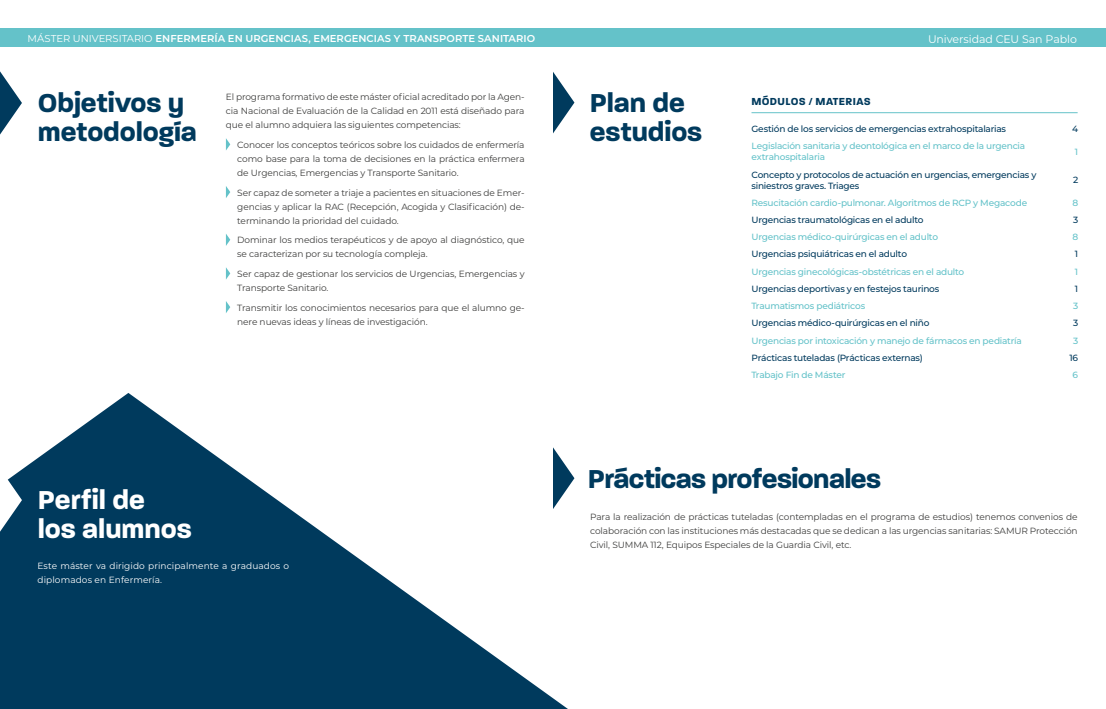
<style>
.page{position:relative;width:1106px;height:709px;background:#fff}
.page>*{position:absolute;margin:0;border:0;box-sizing:border-box;transform-origin:0 0}
.t1{font:700 28px/29px "Paralucent";letter-spacing:-.005em;color:#003a5d}
.t2{font:700 28px/29px "Paralucent";color:#fff}
.t3{font:11px "Montserrat";letter-spacing:-.01em;color:#fff}
.t4{font:700 11px "Paralucent";letter-spacing:.03em;color:#003a5d}
.t5{font:600 10px "Montserrat";letter-spacing:.005em;color:#fff}
.t6{font:9px/14px "Montserrat";letter-spacing:-.01em;color:#3c3c3b;text-align:justify}
.t7{font:500 9px/11px "Montserrat";letter-spacing:-.025em;color:#003a5d}
.t8{font:500 9px/11px "Montserrat";letter-spacing:-.025em;color:#64c2c9}
.t9{font:9px/14px "Montserrat";letter-spacing:.01em;color:#fff}
.s1{font-weight:400}
</style>
<div class="page">
<svg style="left:226px;top:138px;width:4px;height:12px"></svg>
<svg style="left:226px;top:186px;width:4px;height:12px"></svg>
<svg style="left:226px;top:234px;width:4px;height:12px"></svg>
<svg style="left:226px;top:267px;width:4px;height:12px"></svg>
<svg style="left:226px;top:301px;width:4px;height:12px"></svg>
<svg style="left:0;top:71px;width:22px;height:63px"></svg>
<svg style="left:553px;top:72px;width:21px;height:61px"></svg>
<svg style="left:568px;top:469px;width:6px;height:19px"></svg>
<hr style="left:751px;top:112px;width:326px;height:1px;background:#64c2c9">
<div style="left:0;top:28px;width:1106px;height:19px;background:#64c2c9"></div>
<svg style="left:0;top:393px;width:568px;height:316px;fill:#003a5d"></svg>
<svg style="left:0;top:468px;width:22px;height:63px"></svg>
<p class="t5" style="left:27px;top:31px;width:509px"><span class="s1">MÁSTER UNIVERSITARIO</span> ENFERMERÍA EN URGENCIAS, EMERGENCIAS Y TRANSPORTE SANITARIO</p>
<p class="t3" style="left:928px;top:32px;width:150px">Universidad CEU San Pablo</p>
<h1 class="t1" style="left:38px;top:89px;width:160px">Objetivos y metodología</h1>
<p class="t6" style="left:226px;top:90px;width:300px">El programa formativo de este máster oficial acreditado por la Agen&shy;cia Nacional de Evaluación de la Calidad en 2011 está diseñado para que el alumno adquiera las siguientes competencias:</p>
<p class="t6" style="left:237px;top:137px;width:289px">Conocer los conceptos teóricos sobre los cuidados de enfermería como base para la toma de decisiones en la práctica enfermera de Urgencias, Emergencias y Transporte Sanitario.</p>
<p class="t6" style="left:237px;top:185px;width:289px">Ser capaz de someter a triaje a pacientes en situaciones de Emer&shy;gencias y aplicar la RAC (Recepción, Acogida y Clasificación) de&shy;terminando la prioridad del cuidado.</p>
<p class="t6" style="left:237px;top:233px;width:289px">Dominar los medios terapéuticos y de apoyo al diagnóstico, que se caracterizan por su tecnología compleja.</p>
<p class="t6" style="left:237px;top:266px;width:289px">Ser capaz de gestionar los servicios de Urgencias, Emergencias y<br>Transporte Sanitario.</p>
<p class="t6" style="left:237px;top:300px;width:289px">Transmitir los conocimientos necesarios para que el alumno ge&shy;nere nuevas ideas y líneas de investigación.</p>
<h1 class="t2" style="left:38px;top:485px;width:155px">Perfil de<br>los alumnos</h1>
<p class="t9" style="left:38px;top:558px;width:253px">Este máster va dirigido principalmente a graduados o diplomados en Enfermería.</p>
<h1 class="t1" style="left:590px;top:88px;width:114px">Plan de estudios</h1>
<p class="t4" style="left:751px;top:94px;width:121px">MÓDULOS / MATERIAS</p>
<p class="t7" style="left:751px;top:123px;width:256px">Gestión de los servicios de emergencias extrahospitalarias</p>
<p class="t7" style="left:1072px;top:123px;width:8px">4</p>
<p class="t8" style="left:751px;top:140px;width:275px">Legislación sanitaria y deontológica en el marco de la urgencia extrahospitalaria</p>
<p class="t8" style="left:1074px;top:146px;width:5px">1</p>
<p class="t7" style="left:751px;top:168px;width:286px">Concepto y protocolos de actuación en urgencias, emergencias y siniestros graves. Triages</p>
<p class="t7" style="left:1073px;top:174px;width:7px">2</p>
<p class="t8" style="left:751px;top:197px;width:277px">Resucitación cardio-pulmonar. Algoritmos de RCP y Megacode</p>
<p class="t8" style="left:1072px;top:197px;width:7px">8</p>
<p class="t7" style="left:751px;top:214px;width:173px">Urgencias traumatológicas en el adulto</p>
<p class="t7" style="left:1073px;top:214px;width:7px">3</p>
<p class="t8" style="left:751px;top:231px;width:188px">Urgencias médico-quirúrgicas en el adulto</p>
<p class="t8" style="left:1072px;top:231px;width:7px">8</p>
<p class="t7" style="left:751px;top:248px;width:157px">Urgencias psiquiátricas en el adulto</p>
<p class="t7" style="left:1074px;top:248px;width:5px">1</p>
<p class="t8" style="left:751px;top:265px;width:214px">Urgencias ginecológicas-obstétricas en el adulto</p>
<p class="t8" style="left:1074px;top:265px;width:5px">1</p>
<p class="t7" style="left:751px;top:283px;width:189px">Urgencias deportivas y en festejos taurinos</p>
<p class="t7" style="left:1074px;top:283px;width:5px">1</p>
<p class="t8" style="left:751px;top:300px;width:115px">Traumatismos pediátricos</p>
<p class="t8" style="left:1073px;top:300px;width:7px">3</p>
<p class="t7" style="left:751px;top:317px;width:179px">Urgencias médico-quirúrgicas en el niño</p>
<p class="t7" style="left:1073px;top:317px;width:7px">3</p>
<p class="t8" style="left:751px;top:334px;width:272px">Urgencias por intoxicación y manejo de fármacos en pediatría</p>
<p class="t8" style="left:1073px;top:334px;width:7px">3</p>
<p class="t7" style="left:751px;top:352px;width:173px">Prácticas tuteladas (Prácticas externas)</p>
<p class="t7" style="left:1069px;top:352px;width:10px">16</p>
<p class="t8" style="left:751px;top:369px;width:95px">Trabajo Fin de Máster</p>
<p class="t8" style="left:1072px;top:369px;width:7px">6</p>
<h1 class="t1" style="left:588px;top:464px;width:295px">Prácticas profesionales</h1>
<p class="t6" style="left:590px;top:509px;width:489px">Para la realización de prácticas tuteladas (contempladas en el programa de estudios) tenemos convenios de colaboración con las instituciones más destacadas que se dedican a las urgencias sanitarias: SAMUR Protección Civil, SUMMA 112, Equipos Especiales de la Guardia Civil, etc.</p>
</div>
